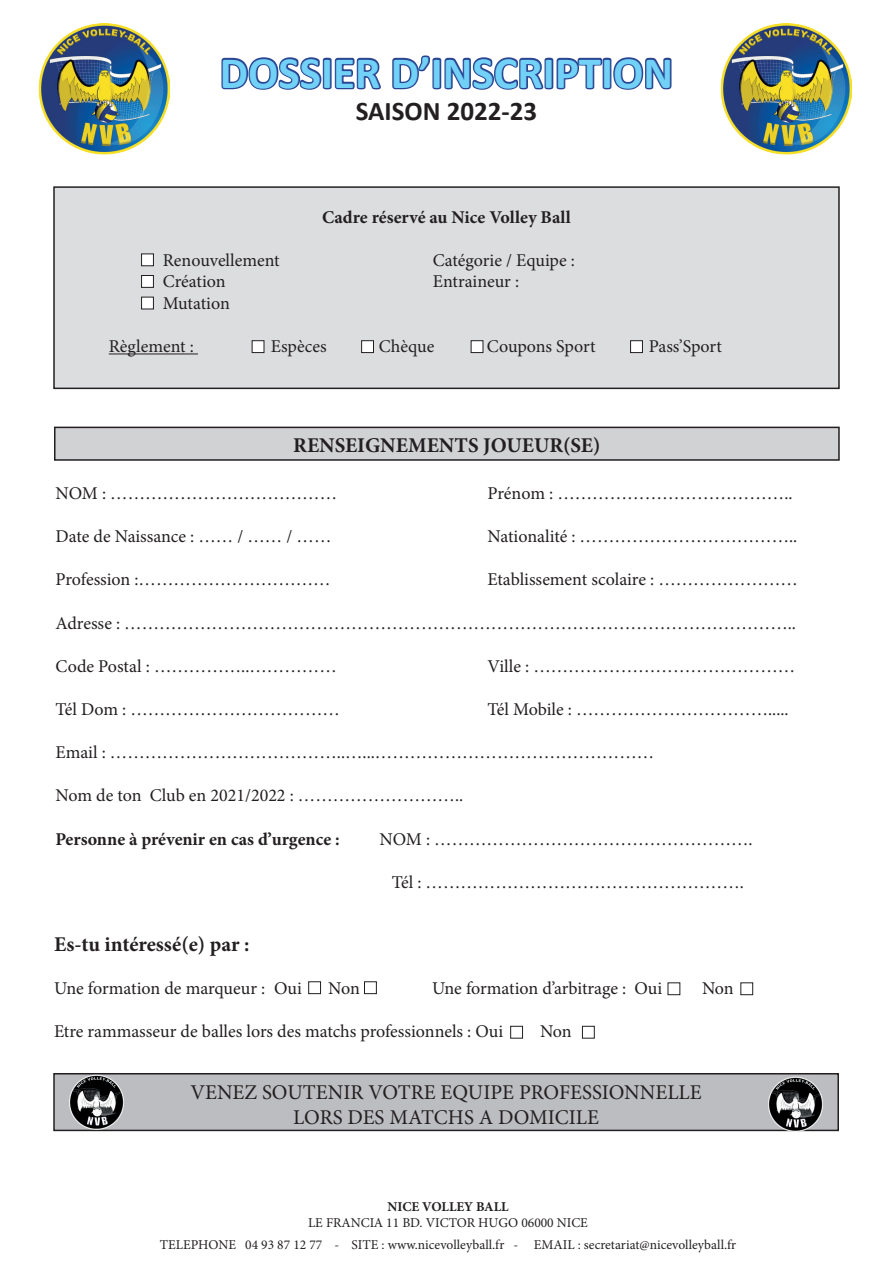
<style>
.page{position:relative;width:893px;height:1263px;background:#fff}
.page>*{position:absolute;margin:0;border:0;box-sizing:border-box;transform-origin:0 0}
.t1{font:700 45px "Calibri";color:#72d1f6}
.t2{font:700 27px "Calibri";color:#231f20}
.t3{font:21px/25.2px "Minion Pro";color:#231f20;text-align:center}
.t4{font:700 21px "Minion Pro";color:#231f20}
.t5{font:18px "Minion Pro";letter-spacing:-.005em;color:#231f20}
.t6{font:700 18px "Minion Pro";color:#231f20}
.t7{font:13.5px/21.6px "Minion Pro";color:#231f20;text-align:center}
.t8{font:700 13.5px "Minion Pro";color:#231f20}
</style>
<div class="page">
<svg style="left:221px;top:57px;width:160px;height:33px"></svg>
<svg style="left:392px;top:55px;width:280px;height:35px"></svg>
<img style="left:38px;top:23px;width:131px;height:132px">
<img style="left:720px;top:23px;width:131px;height:132px">
<div style="left:54px;top:187px;width:785px;height:201px;background:#dcdddf"></div>
<hr style="left:109px;top:353px;width:89px;height:1px;background:#231f20">
<div style="left:53px;top:186px;width:787px;height:203px;border:2px solid #231f20"></div>
<div style="left:141px;top:253px;width:13px;height:13px;background:#fff;border:1px solid #231f20"></div>
<div style="left:141px;top:275px;width:13px;height:13px;background:#fff;border:1px solid #231f20"></div>
<div style="left:141px;top:297px;width:13px;height:12px;background:#fff;border:1px solid #231f20"></div>
<div style="left:252px;top:340px;width:12px;height:13px;background:#fff;border:1px solid #231f20"></div>
<div style="left:361px;top:340px;width:13px;height:13px;background:#fff;border:1px solid #231f20"></div>
<div style="left:471px;top:340px;width:12px;height:13px;background:#fff;border:1px solid #231f20"></div>
<div style="left:55px;top:427px;width:784px;height:33px;background:#d1d2d4"></div>
<div style="left:54px;top:427px;width:786px;height:34px;border:2px solid #231f20"></div>
<div style="left:308px;top:981px;width:13px;height:13px;background:#fff;border:1px solid #231f20"></div>
<div style="left:364px;top:981px;width:13px;height:13px;background:#fff;border:1px solid #231f20"></div>
<div style="left:668px;top:982px;width:12px;height:13px;background:#fff;border:1px solid #231f20"></div>
<div style="left:740px;top:982px;width:13px;height:13px;background:#fff;border:1px solid #231f20"></div>
<div style="left:510px;top:1026px;width:13px;height:12px;background:#fff;border:1px solid #231f20"></div>
<div style="left:582px;top:1026px;width:13px;height:12px;background:#fff;border:1px solid #231f20"></div>
<div style="left:54px;top:1074px;width:784px;height:56px;background:#bcbdc0"></div>
<div style="left:53px;top:1073px;width:786px;height:58px;border:2px solid #231f20"></div>
<img style="left:767px;top:1075px;width:57px;height:56px">
<img style="left:68px;top:1073px;width:56px;height:56px">
<div style="left:630px;top:340px;width:13px;height:13px;background:#fff;border:1px solid #231f20"></div>
<h1 class="t1" style="left:220px;top:41px;width:455px">DOSSIER D’INSCRIPTION</h1>
<h2 class="t2" style="left:356px;top:92px;width:183px">SAISON 2022-23</h2>
<p class="t6" style="left:322px;top:204px;width:250px">Cadre réservé au Nice Volley Ball</p>
<p class="t5" style="left:163px;top:248px;width:118px">Renouvellement</p>
<p class="t5" style="left:433px;top:248px;width:144px">Catégorie / Equipe :</p>
<p class="t5" style="left:163px;top:270px;width:64px">Création</p>
<p class="t5" style="left:433px;top:270px;width:88px">Entraineur :</p>
<p class="t5" style="left:163px;top:291px;width:69px">Mutation</p>
<p class="t5" style="left:109px;top:334px;width:87px">Règlement :</p>
<p class="t5" style="left:271px;top:334px;width:58px">Espèces</p>
<p class="t5" style="left:379px;top:334px;width:57px">Chèque</p>
<p class="t5" style="left:487px;top:334px;width:110px">Coupons Sport</p>
<p class="t5" style="left:649px;top:334px;width:75px">Pass’Sport</p>
<p class="t4" style="left:293px;top:431px;width:309px">RENSEIGNEMENTS JOUEUR(SE)</p>
<p class="t5" style="left:56px;top:481px;width:283px">NOM : …………………………………</p>
<p class="t5" style="left:488px;top:481px;width:307px">Prénom : …………………………………..</p>
<p class="t5" style="left:56px;top:524px;width:277px">Date de Naissance : …… / …… / ……</p>
<p class="t5" style="left:488px;top:524px;width:311px">Nationalité : ………………………………..</p>
<p class="t5" style="left:56px;top:567px;width:277px">Profession :……………………………</p>
<p class="t5" style="left:488px;top:567px;width:312px">Etablissement scolaire : ……………………</p>
<p class="t5" style="left:56px;top:611px;width:742px">Adresse : ……………………………………………………………………………………………………..</p>
<p class="t5" style="left:56px;top:654px;width:283px">Code Postal : ……………..……………</p>
<p class="t5" style="left:488px;top:654px;width:309px">Ville : ………………………………………</p>
<p class="t5" style="left:56px;top:697px;width:286px">Tél Dom : ………………………………</p>
<p class="t5" style="left:488px;top:697px;width:303px">Tél Mobile : …………………………….....</p>
<p class="t5" style="left:56px;top:740px;width:600px">Email : …………………………………..…...…………………………………………</p>
<p class="t5" style="left:56px;top:783px;width:409px">Nom de ton Club en 2021/2022 : ………………………..</p>
<p class="t6" style="left:56px;top:826px;width:286px">Personne à prévenir en cas d’urgence :</p>
<p class="t5" style="left:380px;top:827px;width:375px">NOM : ……………………………………………….</p>
<p class="t5" style="left:392px;top:870px;width:354px">Tél : ……………………………………………….</p>
<p class="t4" style="left:54px;top:929px;width:197px">Es-tu intéressé(e) par :</p>
<p class="t5" style="left:54px;top:976px;width:250px">Une formation de marqueur : Oui</p>
<p class="t5" style="left:328px;top:976px;width:33px">Non</p>
<p class="t5" style="left:432px;top:976px;width:232px">Une formation d’arbitrage : Oui</p>
<p class="t5" style="left:702px;top:976px;width:33px">Non</p>
<p class="t5" style="left:54px;top:1019px;width:451px">Etre rammasseur de balles lors des matchs professionnels : Oui</p>
<p class="t5" style="left:540px;top:1019px;width:33px">Non</p>
<p class="t3" style="left:190px;top:1079px;width:513px">VENEZ SOUTENIR VOTRE EQUIPE PROFESSIONNELLE<br>LORS DES MATCHS A DOMICILE</p>
<p class="t8" style="left:387px;top:1197px;width:123px">NICE VOLLEY BALL</p>
<p class="t7" style="left:160px;top:1212px;width:578px">LE FRANCIA 11 BD. VICTOR HUGO 06000 NICE<br>TELEPHONE 04 93 87 12 77 - SITE : www.nicevolleyball.fr - EMAIL : secretariat@nicevolleyball.fr</p>
</div>
